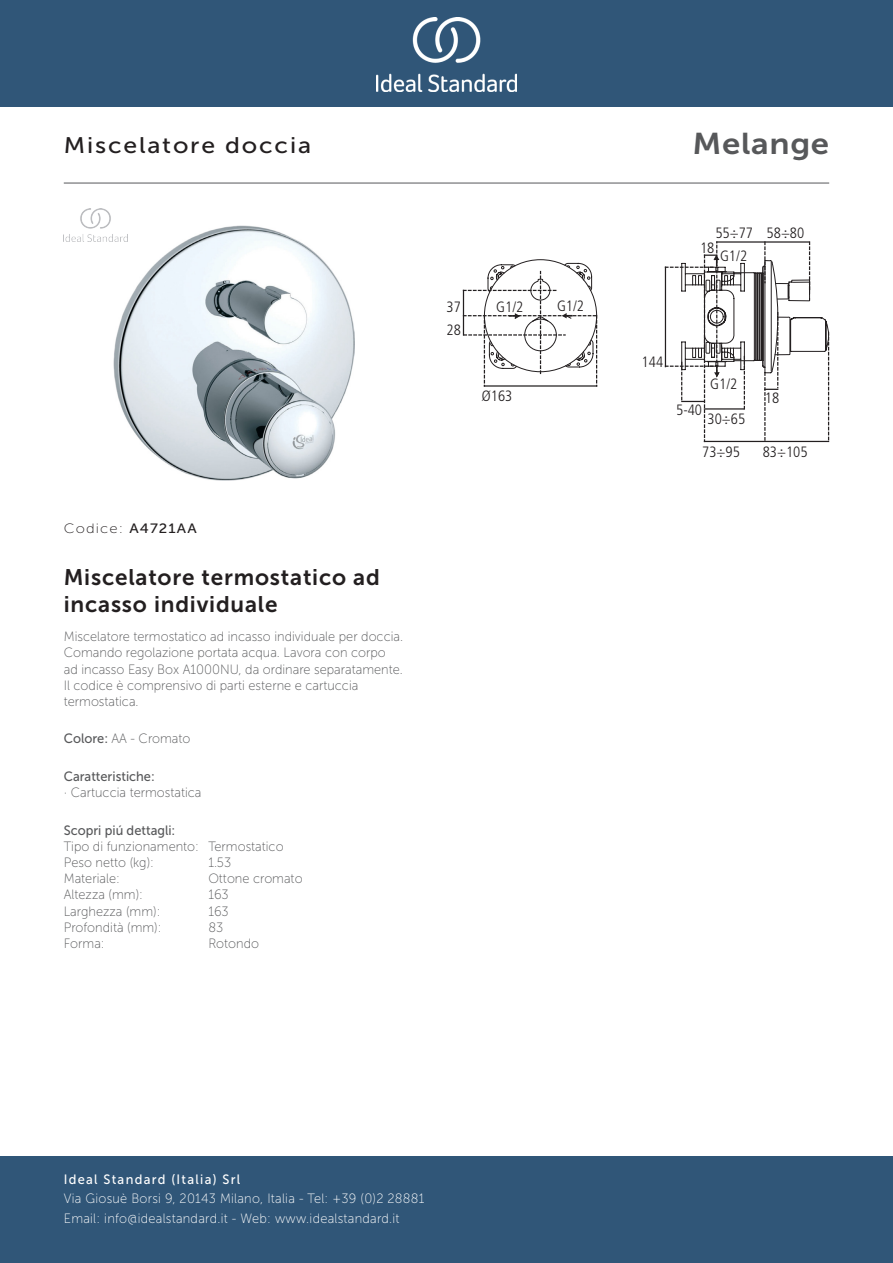
<style>
.page{position:relative;width:893px;height:1263px;background:#fff}
.page>*{position:absolute;margin:0;border:0;box-sizing:border-box;transform-origin:0 0}
._001_Produkttyp{font:30px "Museo Sans 700";letter-spacing:.02em;color:#57585a;scale:1.1 1}
.Article_Name{font:22.5px/27px "Museo Sans 700";letter-spacing:.035em;color:#231f20}
.t1{font:22.5px "Museo Sans 500";letter-spacing:.075em;color:#231f20;scale:1.1 1}
.t2{font:300 condensed 15px "Frutiger";color:#231f20}
.Marketing_Descriptio{font:13.5px/16.2px "Museo Sans 100";color:#57585a;scale:.95 1}
.t3{font:13.5px/19.5px "Museo Sans 100";letter-spacing:.02em;color:#fff;scale:.95 1}
.Features{font:13.5px/16.2px "Museo Sans 100";color:#57585a;scale:.95 1}
.Operation_Type{font:13.5px "Museo Sans 100";color:#57585a;scale:.95 1}
.t4{font:13.5px "Museo Sans 500";letter-spacing:.1em;color:#fff;scale:.95 1}
.Material{font:13.5px "Museo Sans 100";color:#57585a;scale:.95 1}
.t5{font:13.5px "Museo Sans 500";color:#57585a;scale:.95 1}
.Net_Weight__kg{font:13.5px "Museo Sans 100";color:#57585a;scale:.95 1}
.Colour{font:13.5px "Museo Sans 100";color:#57585a;scale:.95 1}
.Width__mm{font:13.5px "Museo Sans 100";color:#57585a;scale:.95 1}
.Depth__mm{font:13.5px "Museo Sans 100";color:#57585a;scale:.95 1}
.Height__mm{font:13.5px "Museo Sans 100";color:#57585a;scale:.95 1}
.t6{font:13.5px "Museo Sans 100";letter-spacing:.075em;color:#231f20;scale:1.1 1}
.Shape{font:13.5px "Museo Sans 100";color:#57585a;scale:.95 1}
.s1{font-family:"Museo Sans 500"}
</style>
<div class="page">
<div style="left:0;top:1157px;width:893px;height:106px;background:#305678"></div>
<div style="left:0;top:0;width:893px;height:107px;background:#305678"></div>
<img style="left:376px;top:18px;width:141px;height:73px">
<hr style="left:64px;top:183px;width:765px;height:1px;background:#57585a">
<img style="left:114px;top:225px;width:240px;height:255px">
<hr style="left:704px;top:441px;width:125px;height:1px;background:#231f20">
<hr style="left:717px;top:241px;width:92px;height:2px;background:#231f20">
<svg style="left:463px;top:242px;width:366px;height:199px"></svg>
<img style="left:65px;top:208px;width:63px;height:34px">
<p class="t1" style="left:64px;top:133px;width:226px">Miscelatore doccia</p>
<p class="_001_Produkttyp" style="left:692px;top:127px;width:126px">Melange</p>
<p class="t2" style="left:446px;top:299px;width:16px">37</p>
<p class="t2" style="left:446px;top:321px;width:16px">28</p>
<p class="t2" style="left:496px;top:298px;width:29px">G1/2</p>
<p class="t2" style="left:557px;top:297px;width:29px">G1/2</p>
<p class="t2" style="left:482px;top:387px;width:32px">Ø163</p>
<p class="t6" style="left:64px;top:521px;width:122px">Codice: <span class="s1">A4721AA</span></p>
<p class="Article_Name" style="left:64px;top:564px;width:317px">Miscelatore termostatico ad incasso individuale</p>
<p class="Marketing_Descriptio" style="left:64px;top:629px;width:359px">Miscelatore termostatico ad incasso individuale per doccia.<br>Comando regolazione portata acqua. Lavora con corpo ad incasso Easy Box A1000NU, da ordinare separatamente.<br>Il codice è comprensivo di parti esterne e cartuccia termostatica.</p>
<p class="Colour" style="left:64px;top:732px;width:135px"><span class="s1">Colore:</span> AA - Cromato</p>
<p class="Features" style="left:64px;top:768px;width:146px"><span class="s1">Caratteristiche:<br></span>· Cartuccia termostatica</p>
<p class="t5" style="left:64px;top:822px;width:119px">Scopri piú dettagli:</p>
<p class="Operation_Type" style="left:64px;top:839px;width:233px">Tipo di funzionamento: Termostatico</p>
<p class="Net_Weight__kg" style="left:64px;top:855px;width:96px">Peso netto (kg):</p>
<p class="Net_Weight__kg" style="left:208px;top:855px;width:26px">1.53</p>
<p class="Material" style="left:64px;top:871px;width:61px">Materiale:</p>
<p class="Material" style="left:208px;top:871px;width:101px">Ottone cromato</p>
<p class="Height__mm" style="left:64px;top:887px;width:85px">Altezza (mm):</p>
<p class="Height__mm" style="left:208px;top:887px;width:23px">163</p>
<p class="Width__mm" style="left:64px;top:904px;width:103px">Larghezza (mm):</p>
<p class="Width__mm" style="left:208px;top:904px;width:23px">163</p>
<p class="Depth__mm" style="left:64px;top:920px;width:104px">Profondità (mm):</p>
<p class="Depth__mm" style="left:208px;top:920px;width:17px">83</p>
<p class="Shape" style="left:64px;top:936px;width:45px">Forma:</p>
<p class="Shape" style="left:208px;top:936px;width:55px">Rotondo</p>
<p class="t2" style="left:715px;top:224px;width:39px">55÷77</p>
<p class="t2" style="left:700px;top:239px;width:16px">18</p>
<p class="t2" style="left:720px;top:248px;width:29px">G1/2</p>
<p class="t2" style="left:767px;top:224px;width:39px">58÷80</p>
<p class="t2" style="left:642px;top:353px;width:23px">144</p>
<p class="t2" style="left:710px;top:376px;width:29px">G1/2</p>
<p class="t2" style="left:676px;top:401px;width:28px">5-40</p>
<p class="t2" style="left:707px;top:410px;width:39px">30÷65</p>
<p class="t2" style="left:702px;top:443px;width:39px">73÷95</p>
<p class="t2" style="left:765px;top:389px;width:16px">18</p>
<p class="t2" style="left:763px;top:443px;width:46px">83÷105</p>
<p class="t4" style="left:64px;top:1172px;width:187px">Ideal Standard (Italia) Srl</p>
<p class="t3" style="left:64px;top:1189px;width:381px">Via Giosuè Borsi 9, 20143 Milano, Italia - Tel: +39 (0)2 28881<br>Email: info@idealstandard.it - Web: www.idealstandard.it</p>
</div>
